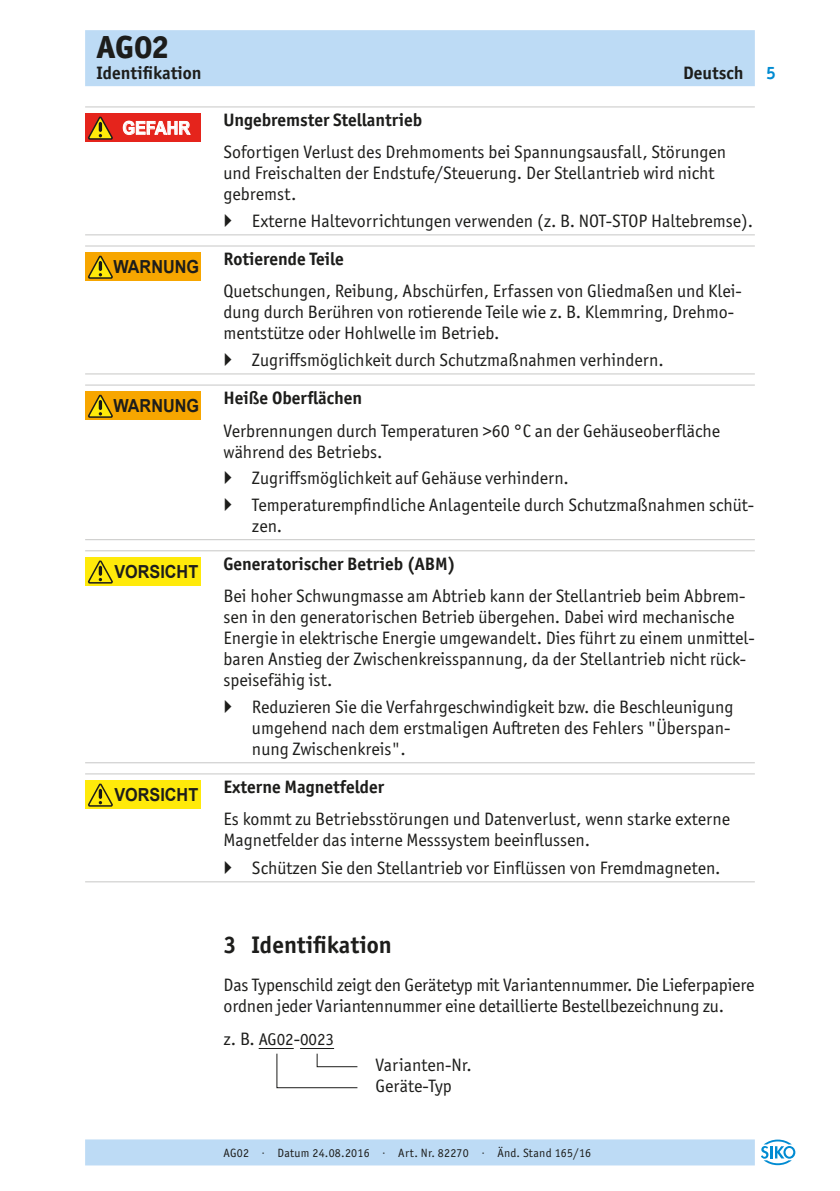
<style>
.page{position:relative;width:840px;height:1191px;background:#fff}
.page>*{position:absolute;margin:0;border:0;box-sizing:border-box;transform-origin:0 0}
.t1{font:800 32px "Officina Sans ITC Pro";color:#1d1d1b}
.t2{font:700 24px "Officina Sans ITC Pro";color:#1d1d1b}
._03__Fliesstext{font:18px/21px "Officina Sans ITC Pro";color:#1d1d1b}
._02__Ueberschrift_Li{font:700 18px "Officina Sans ITC Pro";color:#1d1d1b}
.t3{font:700 18px "Arial";color:#1d1d1b;scale:.9 1}
._03__Fliesstext_Iden{font:18px "Officina Sans ITC Pro";color:#1d1d1b}
.t4{font:700 18px "Arial";color:#fff;scale:.9 1}
.t5{font:700 18px "Officina Sans ITC Pro";color:#008bd2}
._03__Fliesstext-2{font:17px "Officina Sans ITC Pro";color:#1d1d1b}
.t6{font:12px "Officina Sans ITC Pro";letter-spacing:.02em;color:#1d1d1b}
.s1{font-size:18px}
</style>
<div class="page">
<div style="left:85px;top:30px;width:669px;height:56px;background:#bddbf5"></div>
<div style="left:85px;top:1139px;width:669px;height:26px;background:#bddbf5"></div>
<svg style="left:761px;top:1139px;width:33px;height:26px"></svg>
<hr style="left:85px;top:106px;width:669px;height:1px;background:#c7c7c6">
<hr style="left:85px;top:234px;width:669px;height:1px;background:#c7c7c6">
<hr style="left:85px;top:246px;width:669px;height:1px;background:#c7c7c6">
<hr style="left:85px;top:373px;width:669px;height:1px;background:#c7c7c6">
<hr style="left:85px;top:385px;width:669px;height:1px;background:#c7c7c6">
<hr style="left:85px;top:539px;width:669px;height:1px;background:#c7c7c6">
<hr style="left:85px;top:550px;width:669px;height:1px;background:#c7c7c6">
<hr style="left:85px;top:762px;width:669px;height:1px;background:#c7c7c6">
<hr style="left:85px;top:773px;width:669px;height:1px;background:#c7c7c6">
<hr style="left:85px;top:881px;width:669px;height:1px;background:#c7c7c6">
<hr style="left:258px;top:1048px;width:35px;height:1px;background:#1d1d1b">
<hr style="left:300px;top:1048px;width:34px;height:1px;background:#1d1d1b">
<svg style="left:276px;top:1053px;width:82px;height:35px"></svg>
<div style="left:85px;top:113px;width:116px;height:29px;background:#e5241c"></div>
<svg style="left:123px;top:121px;width:67px;height:14px"></svg>
<svg style="left:88px;top:116px;width:25px;height:24px"></svg>
<div style="left:85px;top:252px;width:116px;height:29px;background:#f7a600"></div>
<svg style="left:88px;top:255px;width:25px;height:24px"></svg>
<div style="left:85px;top:391px;width:116px;height:29px;background:#f7a600"></div>
<svg style="left:88px;top:394px;width:25px;height:24px"></svg>
<div style="left:85px;top:557px;width:116px;height:28px;background:#ffea0a"></div>
<svg style="left:87px;top:560px;width:26px;height:24px"></svg>
<div style="left:85px;top:780px;width:116px;height:28px;background:#ffea0a"></div>
<svg style="left:88px;top:783px;width:25px;height:24px"></svg>
<h1 class="t1" style="left:96px;top:26px;width:73px">AG02</h1>
<p class="_02__Ueberschrift_Li" style="left:96px;top:62px;width:107px">Identifikation</p>
<p class="_02__Ueberschrift_Li" style="left:682px;top:62px;width:62px">Deutsch</p>
<p class="t5" style="left:765px;top:62px;width:11px">5</p>
<p class="t4" style="left:122px;top:116px;width:77px">GEFAHR</p>
<p class="t3" style="left:113px;top:255px;width:97px">WARNUNG</p>
<p class="t3" style="left:113px;top:394px;width:97px">WARNUNG</p>
<p class="t3" style="left:114px;top:560px;width:95px">VORSICHT</p>
<p class="t3" style="left:114px;top:783px;width:95px">VORSICHT</p>
<p class="_02__Ueberschrift_Li" style="left:223px;top:109px;width:200px">Ungebremster Stellantrieb</p>
<p class="_03__Fliesstext" style="left:223px;top:142px;width:504px">Sofortigen Verlust des Drehmoments bei Spannungsausfall, Störungen und Freischalten der Endstufe/Steuerung. Der Stellantrieb wird nicht gebremst.</p>
<p class="_03__Fliesstext" style="left:252px;top:210px;width:502px">Externe Haltevorrichtungen verwenden (z. B. NOT-STOP Haltebremse).</p>
<p class="_02__Ueberschrift_Li" style="left:223px;top:248px;width:122px">Rotierende Teile</p>
<p class="_03__Fliesstext" style="left:223px;top:281px;width:519px">Quetschungen, Reibung, Abschürfen, Erfassen von Gliedmaßen und Klei&shy;dung durch Berühren von rotierende Teile wie z. B. Klemmring, Drehmo&shy;mentstütze oder Hohlwelle im Betrieb.</p>
<p class="_03__Fliesstext" style="left:252px;top:349px;width:413px">Zugriffsmöglichkeit durch Schutzmaßnahmen verhindern.</p>
<p class="_02__Ueberschrift_Li" style="left:223px;top:387px;width:140px">Heiße Oberflächen</p>
<p class="_03__Fliesstext" style="left:223px;top:420px;width:497px">Verbrennungen durch Temperaturen &gt;60 °C an der Gehäuseoberfläche während des Betriebs.</p>
<p class="_03__Fliesstext" style="left:252px;top:467px;width:318px">Zugriffsmöglichkeit auf Gehäuse verhindern.</p>
<p class="_03__Fliesstext" style="left:252px;top:494px;width:503px">Temperaturempfindliche Anlagenteile durch Schutzmaßnahmen schüt&shy;zen.</p>
<p class="_02__Ueberschrift_Li" style="left:223px;top:552px;width:234px">Generatorischer Betrieb (ABM)</p>
<p class="_03__Fliesstext" style="left:223px;top:585px;width:532px">Bei hoher Schwungmasse am Abtrieb kann der Stellantrieb beim Abbrem&shy;sen in den generatorischen Betrieb übergehen. Dabei wird mechanische Energie in elektrische Energie umgewandelt. Dies führt zu einem unmittel&shy;baren Anstieg der Zwischenkreisspannung, da der Stellantrieb nicht rück&shy;speisefähig ist.</p>
<p class="_03__Fliesstext" style="left:252px;top:696px;width:483px">Reduzieren Sie die Verfahrgeschwindigkeit bzw. die Beschleunigung umgehend nach dem erstmaligen Auftreten des Fehlers "Überspan&shy;nung Zwischenkreis".</p>
<p class="_02__Ueberschrift_Li" style="left:223px;top:775px;width:162px">Externe Magnetfelder</p>
<p class="_03__Fliesstext" style="left:223px;top:808px;width:507px">Es kommt zu Betriebsstörungen und Datenverlust, wenn starke externe<br>Magnetfelder das interne Messsystem beeinflussen.</p>
<p class="_03__Fliesstext" style="left:252px;top:857px;width:470px">Schützen Sie den Stellantrieb vor Einflüssen von Fremdmagneten.</p>
<p class="t2" style="left:223px;top:930px;width:169px">3 Identifikation</p>
<p class="_03__Fliesstext" style="left:223px;top:974px;width:532px">Das Typenschild zeigt den Gerätetyp mit Variantennummer. Die Lieferpapiere ordnen jeder Variantennummer eine detaillierte Bestellbezeichnung zu.</p>
<p class="_03__Fliesstext-2" style="left:223px;top:1028px;width:112px"><span class="s1">z. B.</span> AG02<span class="s1">-</span>0023</p>
<p class="_03__Fliesstext_Iden" style="left:375px;top:1054px;width:98px">Varianten-Nr.</p>
<p class="_03__Fliesstext_Iden" style="left:375px;top:1075px;width:78px">Geräte-Typ</p>
<p class="t6" style="left:223px;top:1145px;width:369px">AG02 · Datum 24.08.2016 · Art. Nr. 82270 · Änd. Stand 165/16</p>
</div>
